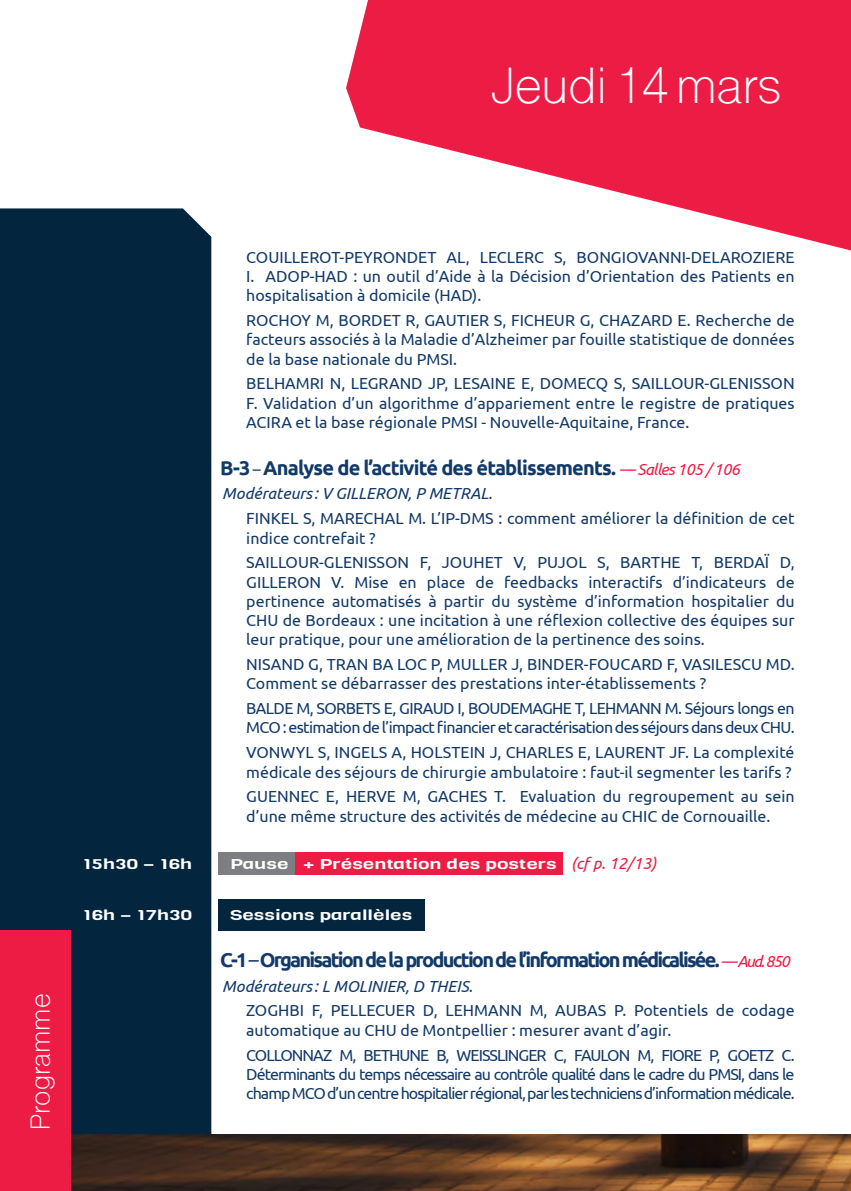
<style>
.page{position:relative;width:851px;height:1191px;background:#fff}
.page>*{position:absolute;margin:0;border:0;box-sizing:border-box;transform-origin:0 0}
.t1{font:48px "Shree Dev 0714";color:#fff}
.t2{font:26px "Shree Dev 0714";color:#fff}
.t3{font:700 20px "Ubuntu";letter-spacing:-.09em;color:#123a68}
.t4{font:700 20px "Ubuntu";letter-spacing:-.04em;color:#123a68}
.t5{font:16px/19.2px "Ubuntu";color:#123a68;text-align:justify}
.t6{font:16px/19.2px "Ubuntu";letter-spacing:-.04em;color:#123a68}
.t7{font:italic 16px "Ubuntu";color:#123a68}
.t8{font:14px "Viga";color:#fff;scale:1.5 1}
.s1{font-weight:400;font-size:16px}
.s2{font-weight:400;font-style:italic;font-size:16px;color:#ed1c45}
.s3{font-family:"Ubuntu";font-style:italic;font-size:16px;color:#ed1c45}
.s4{font-weight:400}
</style>
<div class="page">
<svg style="left:346px;top:0;width:504px;height:250px;fill:#ed1c45"></svg>
<div style="left:0;top:208px;width:211px;height:926px;background:#03263e"></div>
<img style="left:71px;top:1134px;width:779px;height:57px">
<div style="left:0;top:930px;width:71px;height:261px;background:#ed1c45"></div>
<div style="left:295px;top:852px;width:268px;height:22px;background:#ed1c45"></div>
<div style="left:218px;top:852px;width:77px;height:22px;background:#7c7e81"></div>
<div style="left:218px;top:899px;width:207px;height:31px;background:#03263e"></div>
<p class="t1" style="left:491px;top:57px;width:291px">Jeudi14mars</p>
<h2 class="t2" style="left:25px;top:1129px;width:137px;rotate:-90deg">Programme</h2>
<p class="t5" style="left:246px;top:247px;width:550px">COUILLEROT-PEYRONDET AL, LECLERC S, BONGIOVANNI-DELAROZIERE I. ADOP-HAD : un outil d’Aide à la Décision d’Orientation des Patients en hospitalisation à domicile (HAD).</p>
<p class="t5" style="left:246px;top:310px;width:550px">ROCHOY M, BORDET R, GAUTIER S, FICHEUR G, CHAZARD E. Recherche de facteurs associés à la Maladie d’Alzheimer par fouille statistique de données de la base nationale du PMSI.</p>
<p class="t5" style="left:246px;top:374px;width:550px">BELHAMRI N, LEGRAND JP, LESAINE E, DOMECQ S, SAILLOUR-GLENISSON F. Validation d’un algorithme d’appariement entre le registre de pratiques ACIRA et la base régionale PMSI - Nouvelle-Aquitaine, France.</p>
<p class="t4" style="left:220px;top:455px;width:521px">B-3 <span class="s1">–</span> Analyse de l’activité des établissements. <span class="s2">— Salles 105 / 106</span></p>
<p class="t7" style="left:222px;top:484px;width:271px">Modérateurs : V GILLERON, P METRAL.</p>
<p class="t5" style="left:246px;top:508px;width:550px">FINKEL S, MARECHAL M. L’IP-DMS : comment améliorer la définition de cet indice contrefait ?</p>
<p class="t5" style="left:246px;top:552px;width:550px">SAILLOUR-GLENISSON F, JOUHET V, PUJOL S, BARTHE T, BERDAÏ D, GILLERON V. Mise en place de feedbacks interactifs d’indicateurs de pertinence automatisés à partir du système d’information hospitalier du CHU de Bordeaux : une incitation à une réflexion collective des équipes sur leur pratique, pour une amélioration de la pertinence des soins.</p>
<p class="t5" style="left:246px;top:654px;width:550px">NISAND G, TRAN BA LOC P, MULLER J, BINDER-FOUCARD F, VASILESCU MD.<br>Comment se débarrasser des prestations inter-établissements ?</p>
<p class="t6" style="left:246px;top:698px;width:550px">BALDE M, SORBETS E, GIRAUD I, BOUDEMAGHE T, LEHMANN M. Séjours longs en<br>MCO : estimation de l’impact financier et caractérisation des séjours dans deux CHU.</p>
<p class="t5" style="left:246px;top:742px;width:549px">VONWYL S, INGELS A, HOLSTEIN J, CHARLES E, LAURENT JF. La complexité médicale des séjours de chirurgie ambulatoire : faut-il segmenter les tarifs ?</p>
<p class="t5" style="left:246px;top:786px;width:549px">GUENNEC E, HERVE M, GACHES T. Evaluation du regroupement au sein d’une même structure des activités de médecine au CHIC de Cornouaille.</p>
<p class="t8" style="left:82px;top:855px;width:75px">15h30 – 16h</p>
<p class="t8" style="left:230px;top:855px;width:286px">Pause + Présentation des posters <span class="s3">(cf p. 12/13)</span></p>
<p class="t8" style="left:82px;top:905px;width:75px">16h – 17h30</p>
<p class="t8" style="left:230px;top:905px;width:123px">Sessions parallèles</p>
<p class="t3" style="left:220px;top:947px;width:571px">C-1<span class="s4">–</span> Organisation de la production de l’information médicalisée. <span class="s2">— Aud.850</span></p>
<p class="t7" style="left:222px;top:976px;width:252px">Modérateurs : L MOLINIER, D THEIS.</p>
<p class="t5" style="left:246px;top:1000px;width:550px">ZOGHBI F, PELLECUER D, LEHMANN M, AUBAS P. Potentiels de codage automatique au CHU de Montpellier : mesurer avant d’agir.</p>
<p class="t5" style="left:246px;top:1044px;width:550px">COLLONNAZ M, BETHUNE B, WEISSLINGER C, FAULON M, FIORE P, GOETZ C.<br>Déterminants du temps nécessaire au contrôle qualité dans le cadre du PMSI, dans le champ MCO d’un centre hospitalier régional, par les techniciens d’information médicale.</p>
</div>
